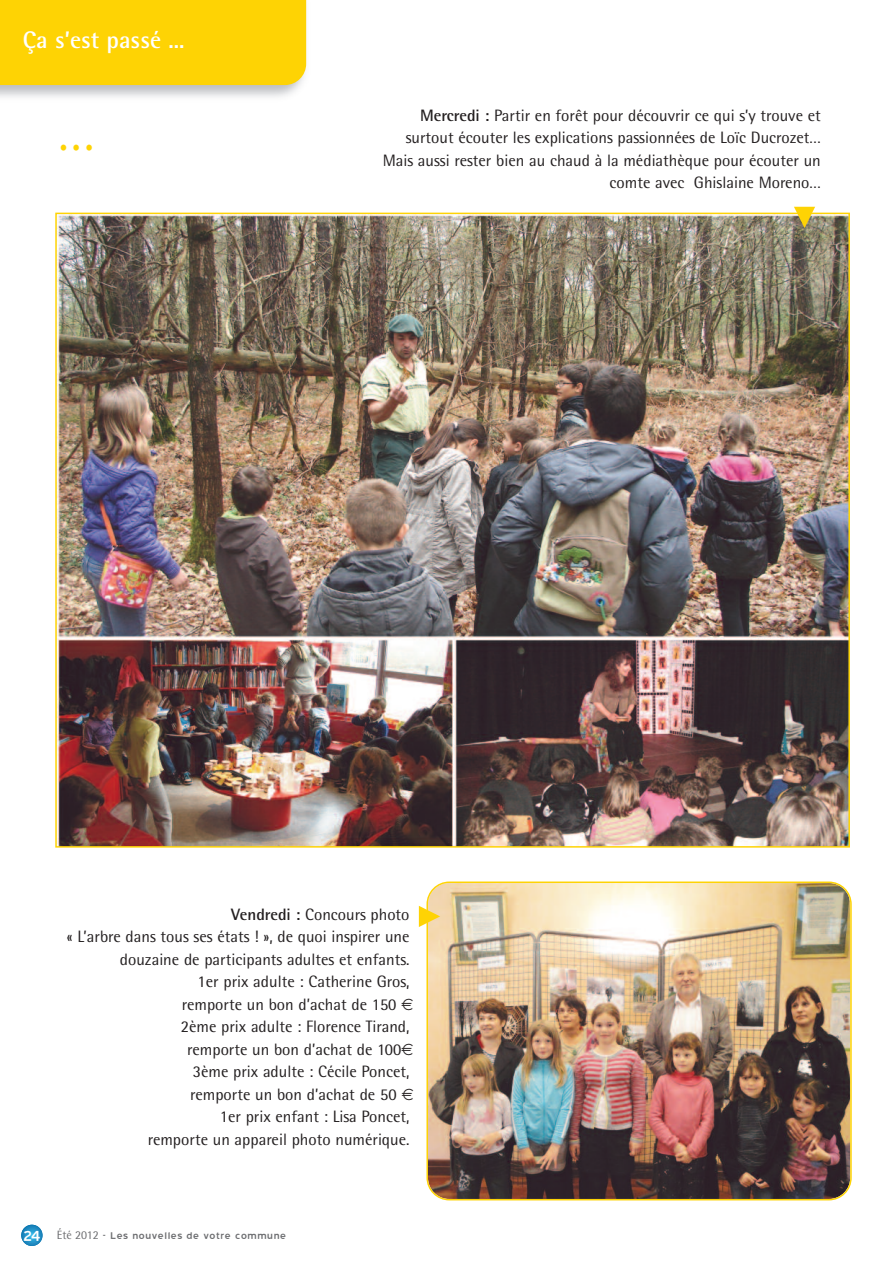
<style>
.page{position:relative;width:893px;height:1263px;background:#fff}
.page>*{position:absolute;margin:0;border:0;box-sizing:border-box;transform-origin:0 0}
.t1{font:54px "Blue Highway";color:#fed304;scale:.9 1}
.t2{font:700 24px "Rotis Semi Sans";color:#fff}
.t3{font:16.5px/22.5px "Rotis Semi Sans";color:#231f20;text-align:right}
.t4{font:12px "Blue Highway";color:#6c6d70}
.s1{font-weight:700}
.s2{font-size:18px;color:#fff}
.s3{font-family:"Rotis Semi Sans"}
</style>
<div class="page">
<svg style="left:21px;top:1225px;width:22px;height:21px"></svg>
<div style="left:0;top:0;width:306px;height:85px;background:#fed304"></div>
<img style="left:58px;top:216px;width:789px;height:629px">
<img style="left:426px;top:881px;width:426px;height:319px">
<svg style="left:419px;top:906px;width:21px;height:21px"></svg>
<svg style="left:794px;top:207px;width:21px;height:21px"></svg>
<h2 class="t2" style="left:23px;top:32px;width:163px">Ça s’est passé ...</h2>
<h1 class="t1" style="left:57px;top:101px;width:44px">...</h1>
<p class="t3" style="left:383px;top:106px;width:440px"><span class="s1">Mercredi :</span> Partir en forêt pour découvrir ce qui s’y trouve et surtout écouter les explications passionnées de Loïc Ducrozet… Mais aussi rester bien au chaud à la médiathèque pour écouter un comte avec Ghislaine Moreno…</p>
<p class="t3" style="left:231px;top:904px;width:180px"><span class="s1">Vendredi :</span> Concours photo</p>
<p class="t3" style="left:67px;top:927px;width:344px">« L’arbre dans tous ses états ! », de quoi inspirer une</p>
<p class="t3" style="left:120px;top:949px;width:291px">douzaine de participants adultes et enfants.</p>
<p class="t3" style="left:197px;top:972px;width:214px">1er prix adulte : Catherine Gros,</p>
<p class="t3" style="left:182px;top:994px;width:216px">remporte un bon d’achat de 150</p>
<p class="t3" style="left:181px;top:1017px;width:230px">2ème prix adulte : Florence Tirand,</p>
<p class="t3" style="left:187px;top:1039px;width:216px">remporte un bon d’achat de 100</p>
<p class="t3" style="left:193px;top:1062px;width:218px">3ème prix adulte : Cécile Poncet,</p>
<p class="t3" style="left:190px;top:1084px;width:208px">remporte un bon d’achat de 50</p>
<p class="t3" style="left:220px;top:1107px;width:191px">1er prix enfant : Lisa Poncet,</p>
<p class="t3" style="left:148px;top:1129px;width:263px">remporte un appareil photo numérique.</p>
<p class="t4" style="left:23px;top:1228px;width:265px"><span class="s2">24</span> <span class="s3">Été 2012</span> - Les nouvelles de votre commune</p>
</div>
